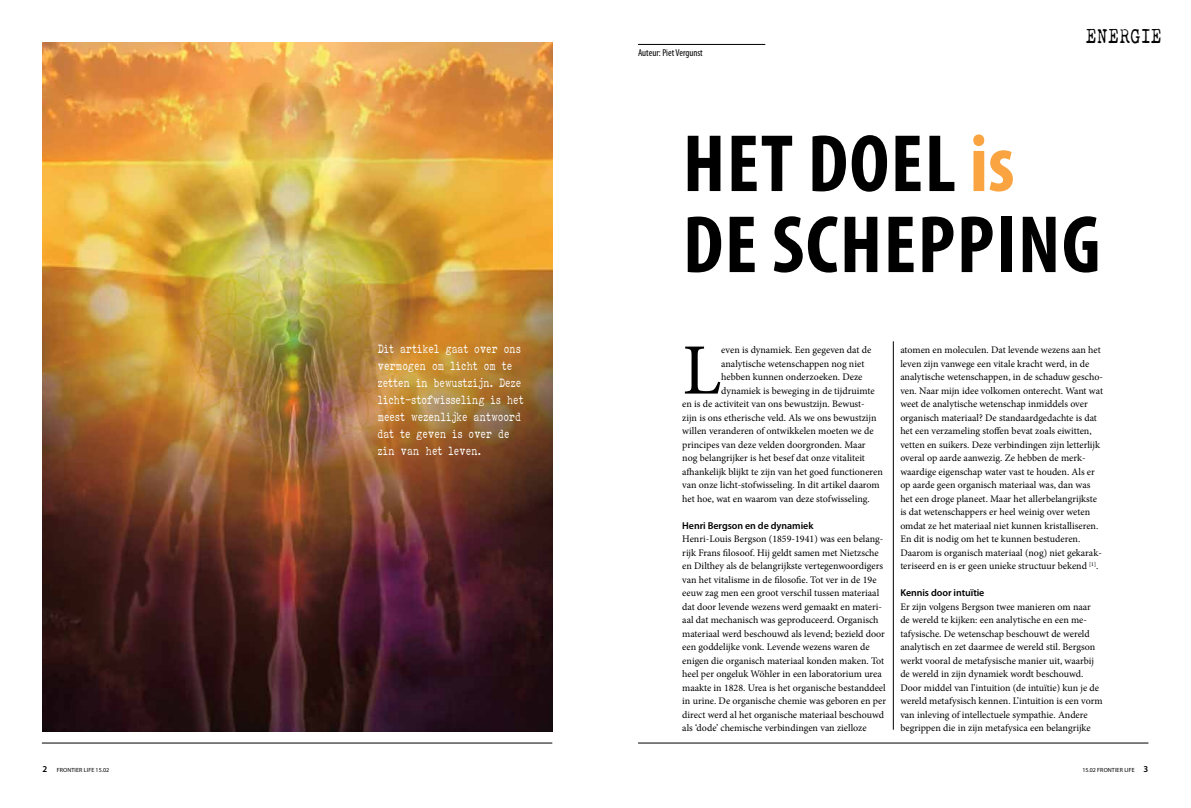
<style>
.page{position:relative;width:1191px;height:808px;background:#fff}
.page>*{position:absolute;margin:0;border:0;box-sizing:border-box;transform-origin:0 0}
.t1{font:700 condensed 82px/81px "Myriad Pro";letter-spacing:.02em;color:#000}
.t2{font:72.3px "Minion Pro";color:#000}
.t3{font:20px "ELEGANTTYPEWRITER";color:#000}
.t4{font:12px/17px "ELEGANTTYPEWRITER";color:#fff}
.t5{font:10px/13.5px "Minion Pro";color:#000}
.t6{font:600 10px "Myriad Pro";letter-spacing:-.005em;color:#000}
.t7{font:condensed 10px "Myriad Pro";color:#000}
.t8{font:6px "Myriad Pro";letter-spacing:.02em;color:#000}
.s1{color:#f9a341}
.s2{font-weight:600;font-size:9px}
</style>
<div class="page">
<hr style="left:893px;top:341px;width:1px;height:389px;background:#000">
<hr style="left:638px;top:742px;width:510px;height:1px;background:#000">
<hr style="left:42px;top:742px;width:510px;height:1px;background:#000">
<img style="left:43px;top:42px;width:510px;height:689px">
<hr style="left:638px;top:44px;width:127px;height:1px;background:#000">
<p class="t7" style="left:638px;top:47px;width:66px">Auteur: Piet Vergunst</p>
<h3 class="t3" style="left:1086px;top:25px;width:78px">ENERGIE</h3>
<h1 class="t1" style="left:683px;top:121px;width:419px">HET DOEL <span class="s1">is<br></span>DE SCHEPPING</h1>
<p class="t4" style="left:378px;top:340px;width:148px">Dit artikel gaat over ons vermogen om licht om te zetten in bewustzijn. Deze licht-stofwisseling is het meest wezenlijke antwoord dat te geven is over de zin van het leven.</p>
<p class="t5" style="left:900px;top:343px;width:204px">atomen en moleculen. Dat levende wezens aan het leven zijn vanwege een vitale kracht werd, in de analytische wetenschappen, in de schaduw gescho&shy;ven. Naar mijn idee volkomen onterecht. Want wat weet de analytische wetenschap inmiddels over organisch materiaal? De standaardgedachte is dat het een verzameling stoffen bevat zoals eiwitten, vetten en suikers. Deze verbindingen zijn letterlijk overal op aarde aanwezig. Ze hebben de merk&shy;waardige eigenschap water vast te houden. Als er op aarde geen organisch materiaal was, dan was het een droge planeet. Maar het allerbelangrijkste is dat wetenschappers er heel weinig over weten omdat ze het materiaal niet kunnen kristalliseren.<br>En dit is nodig om het te kunnen bestuderen.<br>Daarom is organisch materiaal (nog) niet gekarak&shy;teriseerd en is er geen unieke structuur bekend <sup>[1]</sup>.</p>
<p class="t6" style="left:900px;top:586px;width:86px">Kennis door intuïtie</p>
<p class="t5" style="left:900px;top:600px;width:204px">Er zijn volgens Bergson twee manieren om naar de wereld te kijken: een analytische en een me&shy;tafysische. De wetenschap beschouwt de wereld analytisch en zet daarmee de wereld stil. Bergson werkt vooral de metafysische manier uit, waarbij de wereld in zijn dynamiek wordt beschouwd.<br>Door middel van l’intuition (de intuïtie) kun je de wereld metafysisch kennen. L’intuition is een vorm van inleving of intellectuele sympathie. Andere begrippen die in zijn metafysica een belangrijke</p>
<h2 class="t2" style="left:682px;top:322px;width:40px">L</h2>
<p class="t5" style="left:721px;top:343px;width:152px">even is dynamiek. Een gegeven dat de</p>
<p class="t5" style="left:721px;top:357px;width:145px">analytische wetenschappen nog niet</p>
<p class="t5" style="left:721px;top:370px;width:143px">hebben kunnen onderzoeken. Deze</p>
<p class="t5" style="left:721px;top:384px;width:155px">dynamiek is beweging in de tijdruimte</p>
<p class="t5" style="left:682px;top:397px;width:184px">en is de activiteit van ons bewustzijn. Bewust-</p>
<p class="t5" style="left:682px;top:411px;width:196px">zijn is ons etherische veld. Als we ons bewustzijn</p>
<p class="t5" style="left:682px;top:424px;width:193px">willen veranderen of ontwikkelen moeten we de</p>
<p class="t5" style="left:682px;top:438px;width:185px">principes van deze velden doorgronden. Maar</p>
<p class="t5" style="left:682px;top:451px;width:184px">nog belangrijker is het besef dat onze vitaliteit</p>
<p class="t5" style="left:682px;top:465px;width:202px">afhankelijk blijkt te zijn van het goed functioneren</p>
<p class="t5" style="left:682px;top:478px;width:199px">van onze licht-stofwisseling. In dit artikel daarom</p>
<p class="t5" style="left:682px;top:492px;width:189px">het hoe, wat en waarom van deze stofwisseling.</p>
<p class="t6" style="left:682px;top:519px;width:133px">Henri Bergson en de dynamiek</p>
<p class="t5" style="left:682px;top:532px;width:205px">Henri-Louis Bergson (1859-1941) was een belang&shy;rijk Frans filosoof. Hij geldt samen met Nietzsche en Dilthey als de belangrijkste vertegenwoordigers van het vitalisme in de filosofie. Tot ver in de 19e eeuw zag men een groot verschil tussen materiaal dat door levende wezens werd gemaakt en materi&shy;aal dat mechanisch was geproduceerd. Organisch materiaal werd beschouwd als levend; bezield door een goddelijke vonk. Levende wezens waren de enigen die organisch materiaal konden maken. Tot heel per ongeluk Wöhler in een laboratorium urea maakte in 1828. Urea is het organische bestanddeel in urine. De organische chemie was geboren en per direct werd al het organische materiaal beschouwd als ‘dode’ chemische verbindingen van zielloze</p>
<p class="t8" style="left:43px;top:766px;width:68px"><span class="s2">2</span> FRONTIER LIFE 15.02</p>
<p class="t8" style="left:1082px;top:766px;width:68px">15.02 FRONTIER LIFE <span class="s2">3</span></p>
</div>
